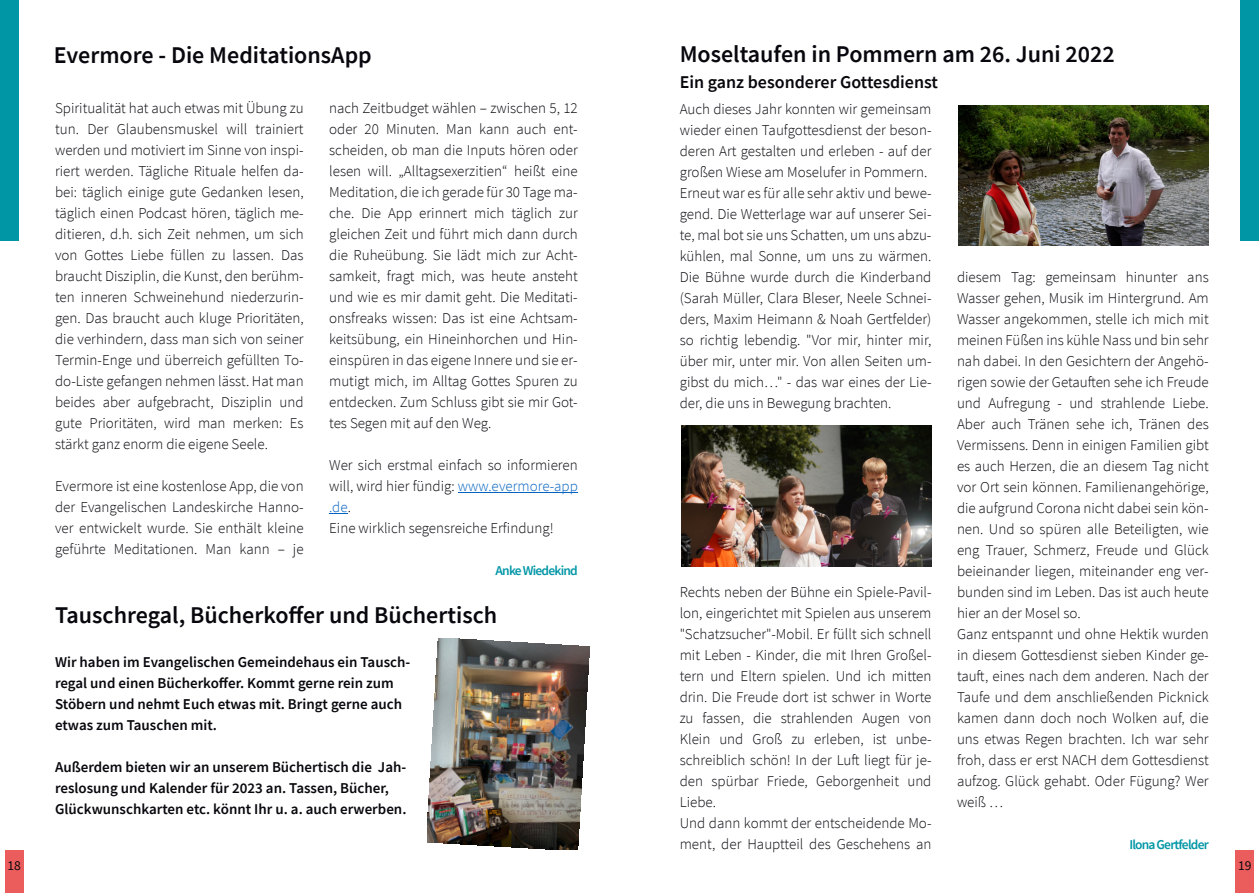
<style>
.page{position:relative;width:1259px;height:893px;background:#fff}
.page>*{position:absolute;margin:0;border:0;box-sizing:border-box;transform-origin:0 0}
.t1{font:600 24px "Source Sans Pro";color:#08070d}
.t2{font:600 18px "Source Sans Pro";color:#08070d}
.t3{font:300 15px/21px "Source Sans Pro";color:#08070d}
.t4{font:600 15px/21px "Source Sans Pro";color:#08070d}
.t5{font:600 13.5px "Source Sans Pro";letter-spacing:-.06em;color:#0196a6}
.t6{font:13.5px "Source Sans Pro";color:#08070d}
.s1{color:#0563c1}
</style>
<div class="page">
<div style="left:5px;top:850px;width:18px;height:43px;background:#eb5d5c"></div>
<div style="left:1235px;top:850px;width:19px;height:43px;background:#eb5d5c"></div>
<div style="left:1240px;top:0;width:19px;height:241px;background:#0196a6"></div>
<div style="left:0;top:0;width:19px;height:241px;background:#0196a6"></div>
<hr style="left:458px;top:492px;width:120px;height:1px;background:#0563c1">
<svg style="left:329px;top:513px;width:19px;height:1px"></svg>
<img style="left:681px;top:426px;width:250px;height:140px">
<img style="left:958px;top:105px;width:250px;height:141px">
<img style="left:427px;top:638px;width:162px;height:212px">
<h1 class="t1" style="left:54px;top:45px;width:319px">Evermore - Die MeditationsApp</h1>
<h1 class="t1" style="left:680px;top:44px;width:437px">Moseltaufen in Pommern am 26. Juni 2022</h1>
<p class="t3" style="left:55px;top:99px;width:250px;text-align:justify">Spiritualität hat auch etwas mit Übung zu tun. Der Glaubensmuskel will trainiert werden und motiviert im Sinne von inspi&shy;riert werden. Tägliche Rituale helfen da&shy;bei: täglich einige gute Gedanken lesen, täglich einen Podcast hören, täglich me&shy;ditieren, d.h. sich Zeit nehmen, um sich von Gottes Liebe füllen zu lassen. Das braucht Disziplin, die Kunst, den berühm&shy;ten inneren Schweinehund niederzurin&shy;gen. Das braucht auch kluge Prioritäten, die verhindern, dass man sich von seiner Termin-Enge und überreich gefüllten To&shy;do-Liste gefangen nehmen lässt. Hat man beides aber aufgebracht, Disziplin und gute Prioritäten, wird man merken: Es stärkt ganz enorm die eigene Seele.</p>
<p class="t3" style="left:55px;top:477px;width:250px;text-align:justify">Evermore ist eine kostenlose App, die von der Evangelischen Landeskirche Hanno&shy;ver entwickelt wurde. Sie enthält kleine geführte Meditationen. Man kann – je</p>
<p class="t2" style="left:680px;top:75px;width:260px">Ein ganz besonderer Gottesdienst</p>
<p class="t3" style="left:329px;top:99px;width:250px;text-align:justify">nach Zeitbudget wählen – zwischen 5, 12 oder 20 Minuten. Man kann auch ent&shy;scheiden, ob man die Inputs hören oder lesen will. „Alltagsexerzitien“ heißt eine Meditation, die ich gerade für 30 Tage ma&shy;che. Die App erinnert mich täglich zur gleichen Zeit und führt mich dann durch die Ruheübung. Sie lädt mich zur Acht&shy;samkeit, fragt mich, was heute ansteht und wie es mir damit geht. Die Meditati&shy;onsfreaks wissen: Das ist eine Achtsam&shy;keitsübung, ein Hineinhorchen und Hin&shy;einspüren in das eigene Innere und sie er&shy;mutigt mich, im Alltag Gottes Spuren zu entdecken. Zum Schluss gibt sie mir Got&shy;tes Segen mit auf den Weg.</p>
<p class="t3" style="left:329px;top:456px;width:250px">Wer sich erstmal einfach so informieren will, wird hier fündig: <span class="s1">www.evermore-app .de</span>.<br>Eine wirklich segensreiche Erfindung!</p>
<p class="t5" style="left:495px;top:565px;width:84px">AnkeWiedekind</p>
<p class="t3" style="left:680px;top:100px;width:253px">Auch dieses Jahr konnten wir gemeinsam wieder einen Taufgottesdienst der beson&shy;deren Art gestalten und erleben - auf der großen Wiese am Moselufer in Pommern.<br>Erneut war es für alle sehr aktiv und bewe&shy;gend. Die Wetterlage war auf unserer Sei&shy;te, mal bot sie uns Schatten, um uns abzu&shy;kühlen, mal Sonne, um uns zu wärmen.<br>Die Bühne wurde durch die Kinderband (Sarah Müller, Clara Bleser, Neele Schnei&shy;ders, Maxim Heimann &amp; Noah Gertfelder) so richtig lebendig. "Vor mir, hinter mir, über mir, unter mir. Von allen Seiten um&shy;gibst du mich…" - das war eines der Lie&shy;der, die uns in Bewegung brachten.</p>
<p class="t3" style="left:957px;top:268px;width:253px">diesem Tag: gemeinsam hinunter ans Wasser gehen, Musik im Hintergrund. Am Wasser angekommen, stelle ich mich mit meinen Füßen ins kühle Nass und bin sehr nah dabei. In den Gesichtern der Angehö&shy;rigen sowie der Getauften sehe ich Freude und Aufregung - und strahlende Liebe.<br>Aber auch Tränen sehe ich, Tränen des Vermissens. Denn in einigen Familien gibt es auch Herzen, die an diesem Tag nicht vor Ort sein können. Familienangehörige, die aufgrund Corona nicht dabei sein kön&shy;nen. Und so spüren alle Beteiligten, wie eng Trauer, Schmerz, Freude und Glück beieinander liegen, miteinander eng ver&shy;bunden sind im Leben. Das ist auch heute hier an der Mosel so.<br>Ganz entspannt und ohne Hektik wurden in diesem Gottesdienst sieben Kinder ge&shy;tauft, eines nach dem anderen. Nach der Taufe und dem anschließenden Picknick kamen dann doch noch Wolken auf, die uns etwas Regen brachten. Ich war sehr froh, dass er erst NACH dem Gottesdienst aufzog. Glück gehabt. Oder Fügung? Wer weiß …</p>
<p class="t5" style="left:1129px;top:839px;width:81px">IlonaGertfelder</p>
<p class="t3" style="left:680px;top:583px;width:253px">Rechts neben der Bühne ein Spiele-Pavil&shy;lon, eingerichtet mit Spielen aus unserem "Schatzsucher"-Mobil. Er füllt sich schnell mit Leben - Kinder, die mit Ihren Großel&shy;tern und Eltern spielen. Und ich mitten drin. Die Freude dort ist schwer in Worte zu fassen, die strahlenden Augen von Klein und Groß zu erleben, ist unbe&shy;schreiblich schön! In der Luft liegt für je&shy;den spürbar Friede, Geborgenheit und Liebe.<br>Und dann kommt der entscheidende Mo&shy;ment, der Hauptteil des Geschehens an</p>
<h1 class="t1" style="left:55px;top:605px;width:444px">Tauschregal, Bücherkoffer und Büchertisch</h1>
<p class="t4" style="left:55px;top:653px;width:357px">Wir haben im Evangelischen Gemeindehaus ein Tausch&shy;regal und einen Bücherkoffer. Kommt gerne rein zum Stöbern und nehmt Euch etwas mit. Bringt gerne auch etwas zum Tauschen mit.</p>
<p class="t4" style="left:55px;top:758px;width:353px">Außerdem bieten wir an unserem Büchertisch die Jah&shy;reslosung und Kalender für 2023 an. Tassen, Bücher,<br>Glückwunschkarten etc. könnt Ihr u. a. auch erwerben.</p>
<p class="t6" style="left:7px;top:860px;width:15px">18</p>
<p class="t6" style="left:1238px;top:860px;width:15px">19</p>
</div>
